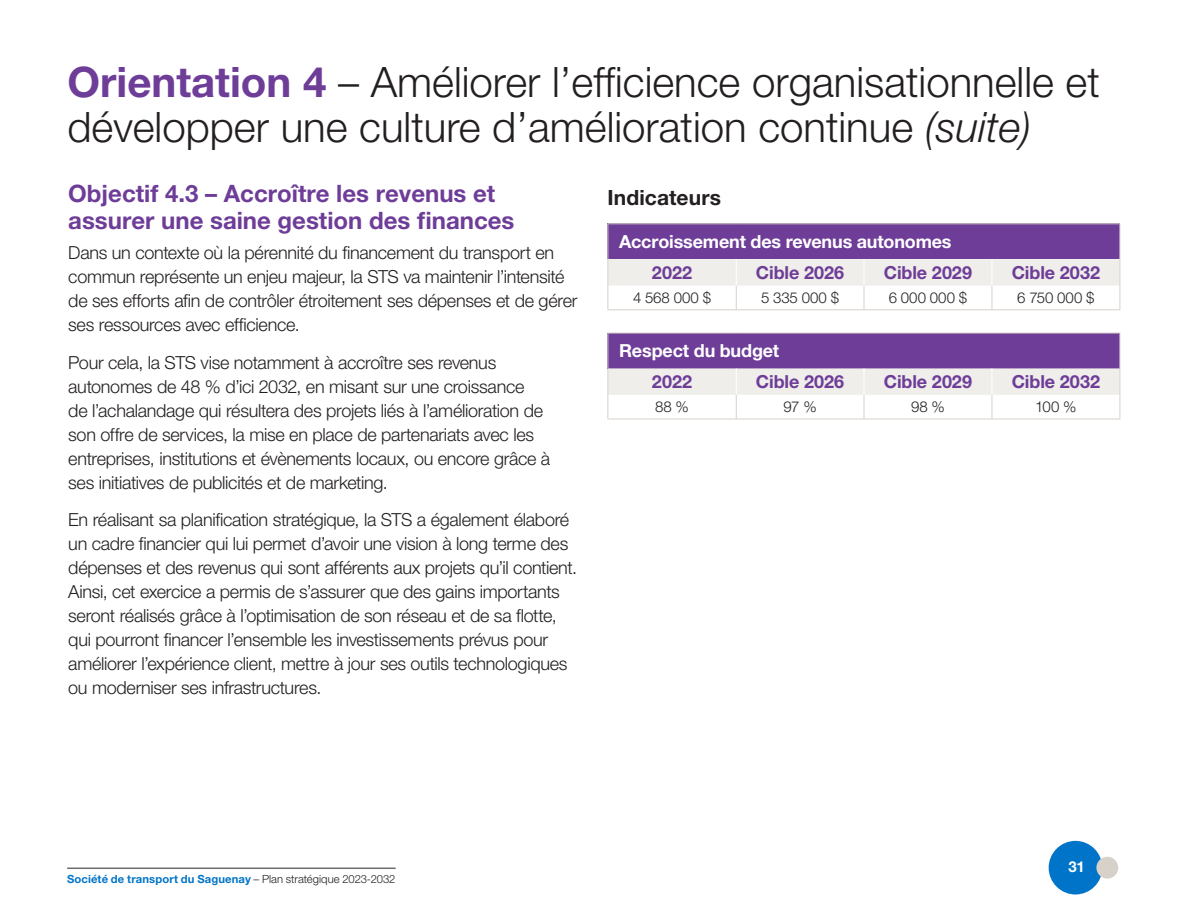
<style>
.page{position:relative;width:1188px;height:918px;background:#fff}
.page>*{position:absolute;margin:0;border:0;box-sizing:border-box;transform-origin:0 0}
.Titre_de_section{font:300 42px/44.2px "Helvetica Neue LT Pro";color:#231f20}
.Sous_titre_bleu{font:700 24px/27px "Helvetica Neue LT Pro";color:#6e3d98}
.Sous_titre_2_noir{font:700 21px "Helvetica Neue LT Pro";letter-spacing:.005em;color:#231f20}
.Texte{font:300 18px/24px "Helvetica Neue LT Pro";letter-spacing:-.015em;color:#231f20}
.Texte_noir_tableau{font:700 18px "Helvetica Neue LT Pro";letter-spacing:-.005em;color:#6e3d98}
.Titre_blanc_tableau{font:700 18px "Helvetica Neue LT Pro";letter-spacing:-.01em;color:#fff}
.Texte_noir_2_tableau{font:300 15px "Helvetica Neue LT Pro";letter-spacing:.01em;color:#231f20}
.t1{font:700 15px "Helvetica Neue LT Pro";color:#fff}
.t2{font:700 11.25px "Helvetica Neue LT Pro";letter-spacing:.01em;color:#0074c8}
.s1{font-weight:700;color:#6e3d98}
.s2{font-style:italic}
.s3{font-weight:300;color:#231f20}
</style>
<div class="page">
<div style="left:608px;top:224px;width:512px;height:35px;background:#6e3d98"></div>
<hr style="left:608px;top:223px;width:128px;height:1px;background:#d7d1ca">
<hr style="left:608px;top:224px;width:1px;height:35px;background:#d7d1ca">
<hr style="left:736px;top:223px;width:128px;height:1px;background:#d7d1ca">
<hr style="left:864px;top:223px;width:128px;height:1px;background:#d7d1ca">
<hr style="left:992px;top:223px;width:128px;height:1px;background:#d7d1ca">
<hr style="left:1120px;top:224px;width:1px;height:35px;background:#d7d1ca">
<hr style="left:608px;top:309px;width:128px;height:1px;background:#d7d1ca">
<hr style="left:736px;top:309px;width:128px;height:1px;background:#d7d1ca">
<hr style="left:864px;top:309px;width:128px;height:1px;background:#d7d1ca">
<hr style="left:992px;top:309px;width:128px;height:1px;background:#d7d1ca">
<svg style="left:608px;top:259px;width:513px;height:50px"></svg>
<div style="left:608px;top:333px;width:512px;height:35px;background:#6e3d98"></div>
<hr style="left:608px;top:333px;width:128px;height:1px;background:#d7d1ca">
<hr style="left:608px;top:333px;width:1px;height:35px;background:#d7d1ca">
<hr style="left:736px;top:333px;width:128px;height:1px;background:#d7d1ca">
<hr style="left:864px;top:333px;width:128px;height:1px;background:#d7d1ca">
<hr style="left:992px;top:333px;width:128px;height:1px;background:#d7d1ca">
<hr style="left:1120px;top:333px;width:1px;height:35px;background:#d7d1ca">
<hr style="left:608px;top:419px;width:128px;height:1px;background:#d7d1ca">
<hr style="left:736px;top:419px;width:128px;height:1px;background:#d7d1ca">
<hr style="left:864px;top:419px;width:128px;height:1px;background:#d7d1ca">
<hr style="left:992px;top:419px;width:128px;height:1px;background:#d7d1ca">
<svg style="left:608px;top:368px;width:513px;height:51px"></svg>
<div style="left:1049px;top:841px;width:53px;height:54px;background:#0074c8;border-radius:50%"></div>
<hr style="left:67px;top:868px;width:329px;height:1px;background:#6c6d70">
<div style="left:1096px;top:857px;width:22px;height:22px;background:#d7d1ca;border-radius:50%"></div>
<p class="Titre_de_section" style="left:68px;top:60px;width:1034px"><span class="s1">Orientation 4</span> – Améliorer l’efficience organisationnelle et développer une culture d’amélioration continue <span class="s2">(suite)</span></p>
<p class="Sous_titre_bleu" style="left:68px;top:179px;width:448px">Objectif 4.3 – Accroître les revenus et assurer une saine gestion des finances</p>
<p class="Texte" style="left:68px;top:241px;width:511px">Dans un contexte où la pérennité du financement du transport en commun représente un enjeu majeur, la STS va maintenir l’intensité de ses efforts afin de contrôler étroitement ses dépenses et de gérer ses ressources avec efficience.</p>
<p class="Texte" style="left:68px;top:350px;width:484px">Pour cela, la STS vise notamment à accroître ses revenus autonomes de 48 % d’ici 2032, en misant sur une croissance<br>de l’achalandage qui résultera des projets liés à l’amélioration de son offre de services, la mise en place de partenariats avec les entreprises, institutions et évènements locaux, ou encore grâce à ses initiatives de publicités et de marketing.</p>
<p class="Texte" style="left:68px;top:508px;width:510px">En réalisant sa planification stratégique, la STS a également élaboré un cadre financier qui lui permet d’avoir une vision à long terme des dépenses et des revenus qui sont afférents aux projets qu’il contient.<br>Ainsi, cet exercice a permis de s’assurer que des gains importants seront réalisés grâce à l’optimisation de son réseau et de sa flotte, qui pourront financer l’ensemble les investissements prévus pour améliorer l’expérience client, mettre à jour ses outils technologiques ou moderniser ses infrastructures.</p>
<p class="Sous_titre_2_noir" style="left:608px;top:185px;width:115px">Indicateurs</p>
<p class="Titre_blanc_tableau" style="left:619px;top:230px;width:334px">Accroissement des revenus autonomes</p>
<p class="Texte_noir_tableau" style="left:652px;top:261px;width:42px">2022</p>
<p class="Texte_noir_tableau" style="left:756px;top:261px;width:90px">Cible 2026</p>
<p class="Texte_noir_tableau" style="left:884px;top:261px;width:90px">Cible 2029</p>
<p class="Texte_noir_tableau" style="left:1012px;top:261px;width:90px">Cible 2032</p>
<p class="Texte_noir_2_tableau" style="left:633px;top:289px;width:79px">4 568 000 $</p>
<p class="Texte_noir_2_tableau" style="left:761px;top:289px;width:79px">5 335 000 $</p>
<p class="Texte_noir_2_tableau" style="left:889px;top:289px;width:80px">6 000 000 $</p>
<p class="Texte_noir_2_tableau" style="left:1017px;top:289px;width:79px">6 750 000 $</p>
<p class="Titre_blanc_tableau" style="left:619px;top:340px;width:162px">Respect du budget</p>
<p class="Texte_noir_tableau" style="left:652px;top:370px;width:42px">2022</p>
<p class="Texte_noir_tableau" style="left:756px;top:370px;width:90px">Cible 2026</p>
<p class="Texte_noir_tableau" style="left:884px;top:370px;width:90px">Cible 2029</p>
<p class="Texte_noir_tableau" style="left:1012px;top:370px;width:90px">Cible 2032</p>
<p class="Texte_noir_2_tableau" style="left:655px;top:398px;width:35px">88 %</p>
<p class="Texte_noir_2_tableau" style="left:784px;top:398px;width:35px">97 %</p>
<p class="Texte_noir_2_tableau" style="left:911px;top:398px;width:35px">98 %</p>
<p class="Texte_noir_2_tableau" style="left:1035px;top:398px;width:43px">100 %</p>
<p class="t2" style="left:67px;top:872px;width:330px">Société de transport du Saguenay <span class="s3">– Plan stratégique 2023-2032</span></p>
<p class="t1" style="left:1068px;top:857px;width:18px">31</p>
</div>
